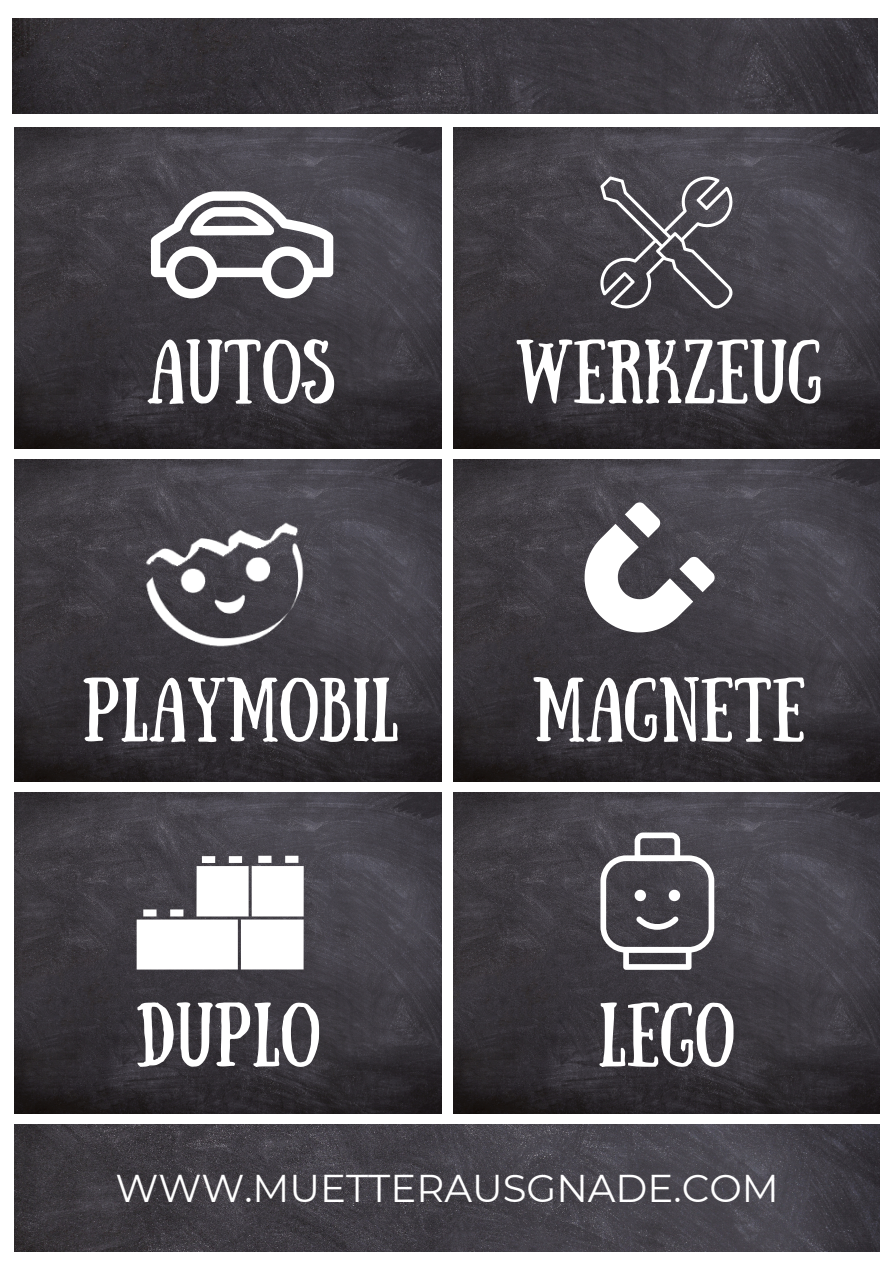
<style>
.page{position:relative;width:894px;height:1264px;background:#fff}
.page>*{position:absolute;margin:0;border:0;box-sizing:border-box;transform-origin:0 0}
.t1{font:64.2px "Sunday";color:#fff}
.t2{font:64.05px "Sunday";color:#fff}
.t3{font:56.55px "Sunday";color:#fff}
.t4{font:55.65px "Sunday";color:#fff}
.t5{font:38.7px "Montserrat";color:#fff}
</style>
<div class="page">
<img style="left:15px;top:127px;width:427px;height:321px">
<img style="left:453px;top:127px;width:425px;height:321px">
<img style="left:15px;top:459px;width:427px;height:322px">
<img style="left:453px;top:459px;width:425px;height:322px">
<img style="left:15px;top:792px;width:427px;height:321px">
<img style="left:453px;top:792px;width:425px;height:321px">
<svg style="left:137px;top:855px;width:166px;height:114px"></svg>
<svg style="left:600px;top:832px;width:114px;height:137px"></svg>
<img style="left:123px;top:495px;width:193px;height:179px">
<img style="left:15px;top:1124px;width:863px;height:127px">
<img style="left:13px;top:19px;width:864px;height:94px">
<svg style="left:151px;top:191px;width:182px;height:107px"></svg>
<svg style="left:599px;top:176px;width:138px;height:137px;background:#5d5b61"></svg>
<svg style="left:584px;top:502px;width:130px;height:130px"></svg>
<p class="t1" style="left:147px;top:326px;width:189px">AUTOS</p>
<p class="t2" style="left:515px;top:326px;width:309px">WERKZEUG</p>
<p class="t2" style="left:82px;top:664px;width:318px">PLAYMOBIL</p>
<p class="t1" style="left:532px;top:664px;width:275px">MAGNETE</p>
<p class="t1" style="left:136px;top:989px;width:186px">DUPLO</p>
<p class="t1" style="left:598px;top:989px;width:138px">LEGO</p>
<p class="t4" style="left:139px;top:1156px;width:179px">PAPIER</p>
<p class="t3" style="left:547px;top:1156px;width:279px">FILZSTIFTE</p>
<p class="t5" style="left:115px;top:1164px;width:664px">WWW.MUETTERAUSGNADE.COM</p>
</div>
